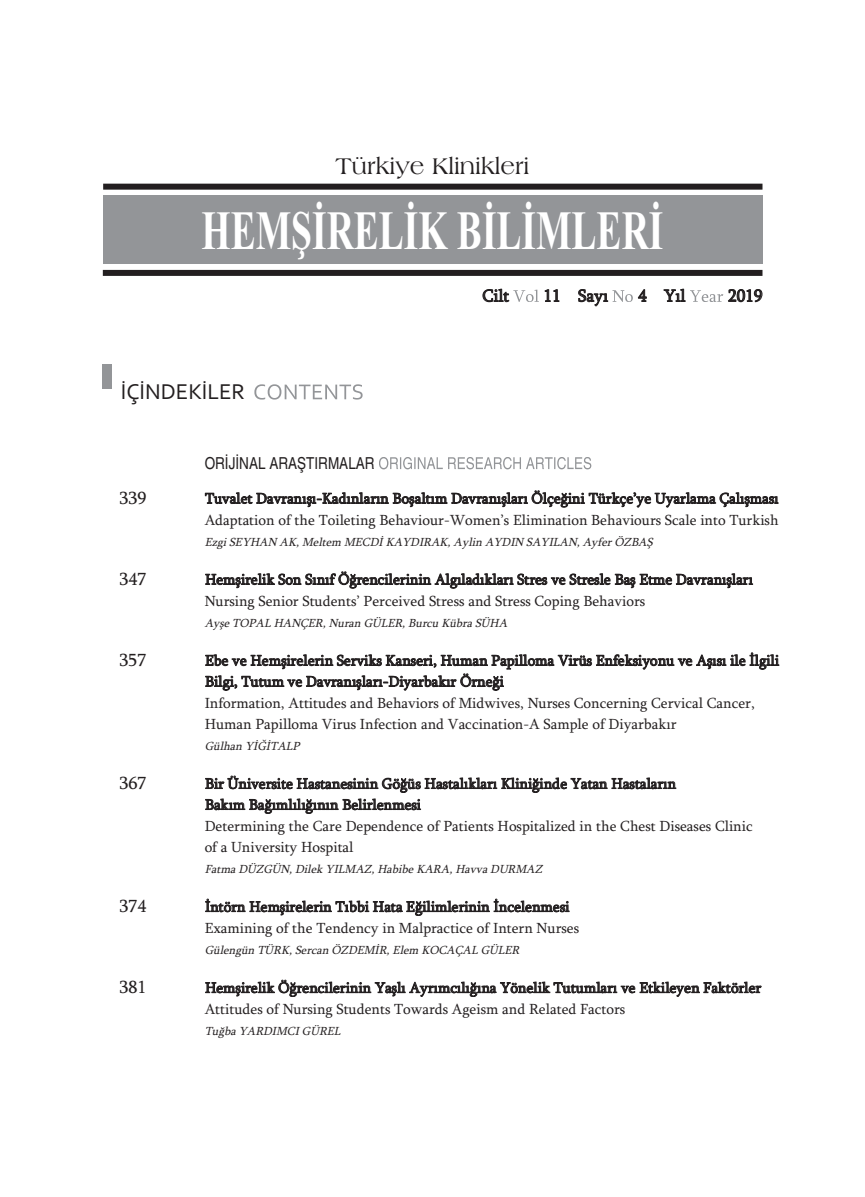
<style>
.page{position:relative;width:865px;height:1197px;background:#fff}
.page>*{position:absolute;margin:0;border:0;box-sizing:border-box;transform-origin:0 0}
.t1{font:700 55.35px "Times New Roman";color:#fff;scale:.68 1}
.t2{font:24px "Americana BT Roman";color:#231f20}
.t3{font:22.5px "Corbel";color:#231f20}
.t4{font:18px "Sylfaen";color:#231f20}
.t5{font:17.25px "Sylfaen";color:#231f20}
.t6{font:condensed 16.5px "Helvetica";color:#231f20}
.t7{font:15px/21.1px "Sylfaen";color:#231f20}
.t8{font:italic 12px "Sylfaen";color:#231f20}
</style>
<div class="page">
<svg style="left:379px;top:457px;width:155px;height:12px"></svg>
<svg style="left:254px;top:384px;width:108px;height:15px"></svg>
<div style="left:103px;top:364px;width:9px;height:25px;background:#939598"></div>
<div style="left:103px;top:195px;width:659px;height:68px;background:#939598"></div>
<div style="left:103px;top:184px;width:659px;height:6px;background:#231f20"></div>
<div style="left:103px;top:270px;width:659px;height:6px;background:#231f20"></div>
<svg style="left:513px;top:289px;width:26px;height:13px"></svg>
<svg style="left:612px;top:290px;width:21px;height:12px"></svg>
<svg style="left:690px;top:290px;width:33px;height:12px"></svg>
<h2 class="t2" style="left:335px;top:152px;width:195px">Türkiye Klinikleri</h2>
<h1 class="t1" style="left:202px;top:198px;width:680px">HEMŞİRELİK BİLİMLERİ</h1>
<p class="t5" style="left:482px;top:285px;width:28px">Cilt</p>
<p class="t5" style="left:543px;top:285px;width:66px">11 Sayı</p>
<p class="t5" style="left:638px;top:285px;width:49px">4 Yıl</p>
<p class="t5" style="left:728px;top:285px;width:36px">2019</p>
<h3 class="t3" style="left:121px;top:378px;width:126px">İÇİNDEKİLER</h3>
<p class="t6" style="left:205px;top:453px;width:171px">ORİJİNAL ARAŞTIRMALAR</p>
<p class="t4" style="left:120px;top:487px;width:28px">339</p>
<p class="t7" style="left:205px;top:487px;width:575px">Tuvalet Davranışı-Kadınların Boşaltım Davranışları Ölçeğini Türkçe’ye Uyarlama Çalışması<br>Adaptation of the Toileting Behaviour-Women’s Elimination Behaviours Scale into Turkish</p>
<p class="t8" style="left:205px;top:534px;width:453px">Ezgi SEYHAN AK, Meltem MECDİ KAYDIRAK, Aylin AYDIN SAYILAN, Ayfer ÖZBAŞ</p>
<p class="t4" style="left:120px;top:568px;width:28px">347</p>
<p class="t7" style="left:205px;top:568px;width:550px">Hemşirelik Son Sınıf Öğrencilerinin Algıladıkları Stres ve Stresle Baş Etme Davranışları<br>Nursing Senior Students’ Perceived Stress and Stress Coping Behaviors</p>
<p class="t8" style="left:205px;top:615px;width:307px">Ayşe TOPAL HANÇER, Nuran GÜLER, Burcu Kübra SÜHA</p>
<p class="t4" style="left:120px;top:649px;width:28px">357</p>
<p class="t7" style="left:205px;top:649px;width:576px">Ebe ve Hemşirelerin Serviks Kanseri, Human Papilloma Virüs Enfeksiyonu ve Aşısı ile İlgili Bilgi, Tutum ve Davranışları-Diyarbakır Örneği<br>Information, Attitudes and Behaviors of Midwives, Nurses Concerning Cervical Cancer, Human Papilloma Virus Infection and Vaccination-A Sample of Diyarbakır</p>
<p class="t8" style="left:205px;top:738px;width:100px">Gülhan YİĞİTALP</p>
<p class="t4" style="left:120px;top:772px;width:28px">367</p>
<p class="t7" style="left:205px;top:772px;width:549px">Bir Üniversite Hastanesinin Göğüs Hastalıkları Kliniğinde Yatan Hastaların<br>Bakım Bağımlılığının Belirlenmesi<br>Determining the Care Dependence of Patients Hospitalized in the Chest Diseases Clinic of a University Hospital</p>
<p class="t8" style="left:205px;top:861px;width:342px">Fatma DÜZGÜN, Dilek YILMAZ, Habibe KARA, Havva DURMAZ</p>
<p class="t4" style="left:120px;top:895px;width:28px">374</p>
<p class="t7" style="left:205px;top:895px;width:376px">İntörn Hemşirelerin Tıbbi Hata Eğilimlerinin İncelenmesi<br>Examining of the Tendency in Malpractice of Intern Nurses</p>
<p class="t8" style="left:205px;top:942px;width:319px">Gülengün TÜRK, Sercan ÖZDEMİR, Elem KOCAÇAL GÜLER</p>
<p class="t4" style="left:120px;top:976px;width:28px">381</p>
<p class="t7" style="left:205px;top:976px;width:558px">Hemşirelik Öğrencilerinin Yaşlı Ayrımcılığına Yönelik Tutumları ve Etkileyen Faktörler<br>Attitudes of Nursing Students Towards Ageism and Related Factors</p>
<p class="t8" style="left:205px;top:1023px;width:141px">Tuğba YARDIMCI GÜREL</p>
</div>
